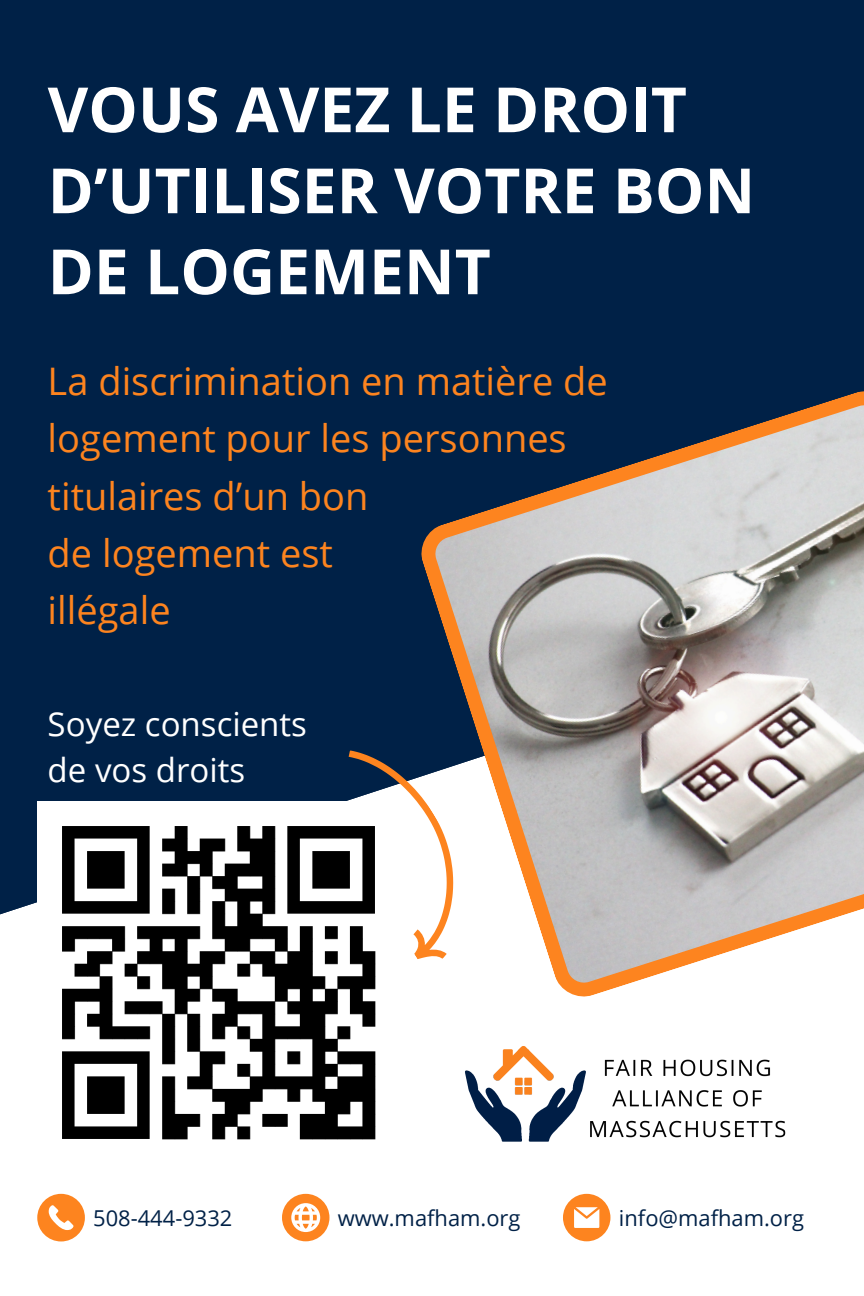
<style>
.page{position:relative;width:864px;height:1296px;background:#002147}
.page>*{position:absolute;margin:0;border:0;box-sizing:border-box;transform-origin:0 0}
.t1{font:700 62.4px/81px "Open Sans";color:#fff}
.t2{font:38px/57px "Open Sans";color:#fd841f}
.t3{font:33.05px/46.1px "Open Sans";color:#fff}
.t4{font:21.9px "Open Sans";color:#002147}
</style>
<div class="page">
<div style="left:0;top:902px;width:864px;height:394px;background:#fff"></div>
<svg style="left:418px;top:391px;width:446px;height:609px;background:#aaa5a3"></svg>
<img style="left:455px;top:1016px;width:367px;height:132px">
<svg style="left:37px;top:1194px;width:48px;height:47px;background:#fdaa65"></svg>
<svg style="left:282px;top:1194px;width:47px;height:47px;background:#fdb980"></svg>
<svg style="left:563px;top:1194px;width:47px;height:47px;background:#fdb57a"></svg>
<svg style="left:347px;top:731px;width:154px;height:239px;fill:#fff"></svg>
<img style="left:37px;top:801px;width:363px;height:363px">
<p class="t1" style="left:48px;top:68px;width:709px">VOUS AVEZ LE DROIT<br>D’UTILISER VOTRE BON<br>DE LOGEMENT</p>
<h3 class="t2" style="left:48px;top:352px;width:562px">La discrimination en matière de logement pour les personnes</h3>
<p class="t2" style="left:48px;top:467px;width:322px">titulaires d’un bon de logement est illégale</p>
<p class="t3" style="left:48px;top:700px;width:261px">Soyez conscients de vos droits</p>
<p class="t4" style="left:93px;top:1203px;width:141px">508-444-9332</p>
<p class="t4" style="left:338px;top:1203px;width:184px">www.mafham.org</p>
<p class="t4" style="left:619px;top:1202px;width:187px">info@mafham.org</p>
</div>
